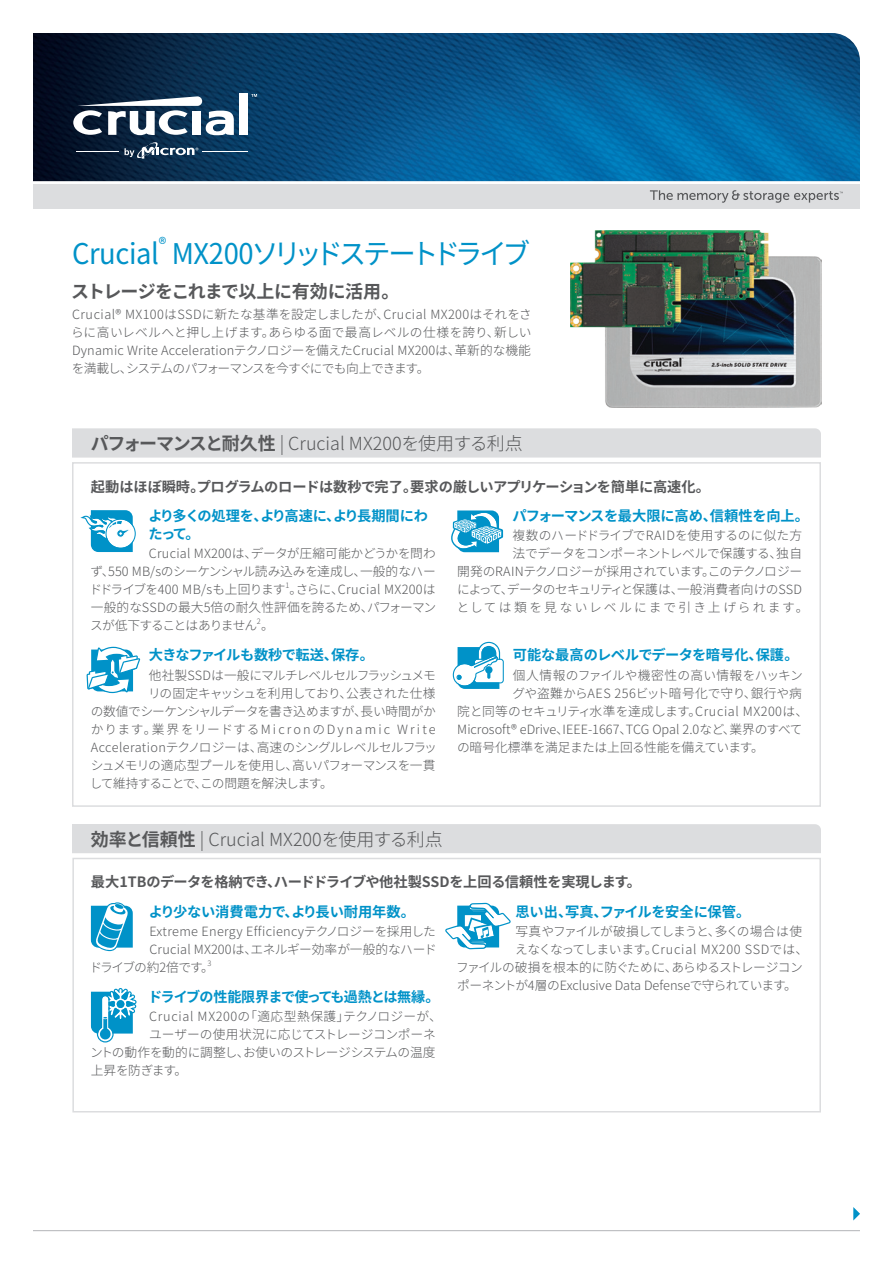
<style>
.page{position:relative;width:893px;height:1263px;background:#fff}
.page>*{position:absolute;margin:0;border:0;box-sizing:border-box;transform-origin:0 0}
.t1{font:28.5px "Source Han Sans JP";letter-spacing:-.075em;color:#0092c8;scale:.96 1}
.t2{font:300 18px "Source Han Sans JP";color:#57585a}
.t3{font:700 18px "Source Han Sans JP";letter-spacing:-.04em;color:#57585a}
.t4{font:16.65px "Source Han Sans JP";color:#0092c8;scale:.96 1}
.t5{font:700 14.25px "Source Han Sans JP";letter-spacing:-.03em;color:#57585a}
.t6{font:700 14.25px "Source Han Sans JP";letter-spacing:-.03em;color:#0092c8}
.t7{font:700 14.25px/18px "Source Han Sans JP";letter-spacing:-.095em;color:#0092c8}
.t8{font:700 14.25px "Source Han Sans JP";letter-spacing:-.06em;color:#0092c8}
.t9{font:700 14.25px "Source Han Sans JP";letter-spacing:-.005em;color:#0092c8}
.t10{font:700 14.25px "Source Han Sans JP";letter-spacing:-.05em;color:#0092c8}
.t11{font:300 12.75px/18px "Source Han Sans JP";letter-spacing:-.01em;color:#57585a;text-align:justify}
.t12{font:300 12.75px "Source Han Sans JP";letter-spacing:-.045em;color:#57585a}
.t13{font:300 12.75px "Source Han Sans JP";letter-spacing:.025em;color:#57585a}
.t14{font:300 12.75px "Source Han Sans JP";letter-spacing:.02em;color:#57585a}
.t15{font:300 12.75px "Source Han Sans JP";letter-spacing:-.035em;color:#57585a}
.t16{font:300 12.75px "Source Han Sans JP";letter-spacing:-.03em;color:#57585a}
.t17{font:300 12.75px "Source Han Sans JP";letter-spacing:-.04em;color:#57585a}
.t18{font:300 12.75px "Source Han Sans JP";letter-spacing:.155em;color:#57585a}
.t19{font:300 12.75px "Source Han Sans JP";letter-spacing:-.08em;color:#57585a}
.t20{font:300 12.75px "Source Han Sans JP";letter-spacing:-.05em;color:#57585a}
.t21{font:300 12.75px "Source Han Sans JP";letter-spacing:.04em;color:#57585a}
.t22{font:300 12.75px "Source Han Sans JP";letter-spacing:.17em;color:#57585a}
.t23{font:300 12.75px "Source Han Sans JP";letter-spacing:-.07em;color:#57585a}
.t24{font:300 7.5px "Source Han Sans JP";color:#57585a}
.s1{font-weight:700}
</style>
<div class="page">
<img style="left:33px;top:33px;width:827px;height:148px">
<hr style="left:76px;top:151px;width:42px;height:1px;background:#fff">
<hr style="left:202px;top:151px;width:45px;height:1px;background:#fff">
<svg style="left:125px;top:142px;width:73px;height:17px"></svg>
<div style="left:239px;top:94px;width:9px;height:41px;background:#fff"></div>
<svg style="left:73px;top:96px;width:161px;height:40px"></svg>
<svg style="left:251px;top:94px;width:6px;height:3px"></svg>
<div style="left:33px;top:184px;width:827px;height:24px;background:#dcdddf"></div>
<svg style="left:650px;top:190px;width:193px;height:13px"></svg>
<hr style="left:33px;top:1230px;width:827px;height:1px;background:#bcbdc0">
<svg style="left:853px;top:1207px;width:7px;height:13px"></svg>
<img style="left:570px;top:231px;width:251px;height:177px">
<div style="left:72px;top:462px;width:749px;height:345px;border:2px solid #dcdddf"></div>
<div style="left:72px;top:858px;width:749px;height:254px;border:2px solid #dcdddf"></div>
<div style="left:72px;top:428px;width:749px;height:30px;background:#dcdddf"></div>
<div style="left:72px;top:824px;width:749px;height:29px;background:#dcdddf"></div>
<svg style="left:87px;top:646px;width:53px;height:48px"></svg>
<svg style="left:451px;top:510px;width:52px;height:42px"></svg>
<svg style="left:91px;top:988px;width:46px;height:54px"></svg>
<svg style="left:452px;top:642px;width:52px;height:47px"></svg>
<svg style="left:80px;top:510px;width:56px;height:42px"></svg>
<svg style="left:91px;top:902px;width:42px;height:49px"></svg>
<svg style="left:445px;top:903px;width:66px;height:46px"></svg>
<h3 class="t4" style="left:159px;top:235px;width:9px">®</h3>
<h2 class="t3" style="left:71px;top:282px;width:330px">ストレージをこれまで以上に有効に活用。</h2>
<p class="t11" style="left:71px;top:305px;width:462px">Crucial® MX100はSSDに新たな基準を設定しましたが、Crucial MX200はそれをさらに高いレベルへと押し上げます。あらゆる面で最高レベルの仕様を誇り、新しいDynamic Write Accelerationテクノロジーを備えたCrucial MX200は、革新的な機能を満載し、システムのパフォーマンスを今すぐにでも向上できます。</p>
<h1 class="t1" style="left:72px;top:238px;width:479px">Crucial MX200ソリッドステートドライブ</h1>
<h2 class="t2" style="left:91px;top:433px;width:433px"><span class="s1">パフォーマンスと耐久性</span> | Crucial MX200を使用する利点</h2>
<p class="t5" style="left:91px;top:479px;width:621px">起動はほぼ瞬時。プログラムのロードは数秒で完了。要求の厳しいアプリケーションを簡単に高速化。</p>
<p class="t7" style="left:148px;top:507px;width:281px">より多くの処理を、より高速に、より長期間にわたって。</p>
<p class="t11" style="left:89px;top:545px;width:348px;text-indent:59px">Crucial MX200は、データが圧縮可能かどうかを問わず、550 MB/sのシーケンシャル読み込みを達成し、一般的なハードドライブを400 MB/sも上回ります。さらに、Crucial MX200は</p>
<p class="t24" style="left:285px;top:581px;width:5px">1</p>
<p class="t11" style="left:90px;top:599px;width:348px">一般的なSSDの最大5倍の耐久性評価を誇るため、パフォーマンスが低下することはありません。</p>
<p class="t24" style="left:257px;top:617px;width:5px">2</p>
<p class="t10" style="left:149px;top:647px;width:226px">大きなファイルも数秒で転送、保存。</p>
<p class="t12" style="left:149px;top:668px;width:288px">他社製SSDは一般にマルチレベルセルフラッシュメモ</p>
<p class="t15" style="left:148px;top:686px;width:289px">リの固定キャッシュを利用しており、公表された仕様</p>
<p class="t12" style="left:91px;top:704px;width:347px">の数値でシーケンシャルデータを書き込めますが、長い時間がか</p>
<p class="t18" style="left:91px;top:722px;width:346px">かります。業界をリードするMicronのDynamic Write</p>
<p class="t11" style="left:91px;top:738px;width:348px">Accelerationテクノロジーは、高速のシングルレベルセルフラッ</p>
<p class="t20" style="left:91px;top:758px;width:346px">シュメモリの適応型プールを使用し、高いパフォーマンスを一貫</p>
<p class="t19" style="left:90px;top:776px;width:244px">して維持することで、この問題を解決します。</p>
<p class="t6" style="left:512px;top:508px;width:298px">パフォーマンスを最大限に高め、信頼性を向上。</p>
<p class="t11" style="left:513px;top:527px;width:291px">複数のハードドライブでRAIDを使用するのに似た方</p>
<p class="t16" style="left:513px;top:546px;width:291px">法でデータをコンポーネントレベルで保護する、独自</p>
<p class="t15" style="left:457px;top:564px;width:346px">開発のRAINテクノロジーが採用されています。このテクノロジー</p>
<p class="t17" style="left:457px;top:582px;width:346px">によって、データのセキュリティと保護は、一般消費者向けのSSD</p>
<p class="t22" style="left:457px;top:600px;width:353px">としては類を見ないレベルにまで引き上げられます。</p>
<p class="t6" style="left:513px;top:647px;width:287px">可能な最高のレベルでデータを暗号化、保護。</p>
<p class="t14" style="left:513px;top:668px;width:291px">個人情報のファイルや機密性の高い情報をハッキン</p>
<p class="t11" style="left:513px;top:684px;width:291px">グや盗難からAES 256ビット暗号化で守り、銀行や病</p>
<p class="t14" style="left:457px;top:704px;width:352px">院と同等のセキュリティ水準を達成します。Crucial MX200は、</p>
<p class="t11" style="left:457px;top:720px;width:347px">Microsoft® eDrive、IEEE-1667、TCG Opal 2.0など、業界のすべて</p>
<p class="t11" style="left:457px;top:738px;width:308px">の暗号化標準を満足または上回る性能を備えています。</p>
<h2 class="t2" style="left:91px;top:829px;width:354px"><span class="s1">効率と信頼性</span> | Crucial MX200を使用する利点</h2>
<p class="t5" style="left:91px;top:874px;width:552px">最大1TBのデータを格納でき、ハードドライブや他社製SSDを上回る信頼性を実現します。</p>
<p class="t9" style="left:149px;top:903px;width:268px">より少ない消費電力で、より長い耐用年数。</p>
<p class="t13" style="left:149px;top:924px;width:288px">Extreme Energy Efficiencyテクノロジーを採用した</p>
<p class="t11" style="left:149px;top:940px;width:289px">Crucial MX200は、エネルギー効率が一般的なハード</p>
<p class="t19" style="left:89px;top:960px;width:126px">ドライブの約2倍です。</p>
<p class="t24" style="left:207px;top:959px;width:5px">3</p>
<p class="t8" style="left:148px;top:988px;width:293px">ドライブの性能限界まで使っても過熱とは無縁。</p>
<p class="t21" style="left:149px;top:1009px;width:294px">Crucial MX200の「適応型熱保護」テクノロジーが、</p>
<p class="t11" style="left:149px;top:1026px;width:288px">ユーザーの使用状況に応じてストレージコンポーネ</p>
<p class="t16" style="left:90px;top:1045px;width:347px">ントの動作を動的に調整し、お使いのストレージシステムの温度</p>
<p class="t17" style="left:91px;top:1063px;width:98px">上昇を防ぎます。</p>
<p class="t6" style="left:515px;top:903px;width:236px">思い出、写真、ファイルを安全に保管。</p>
<p class="t23" style="left:515px;top:924px;width:288px">写真やファイルが破損してしまうと、多くの場合は使</p>
<p class="t13" style="left:515px;top:942px;width:295px">えなくなってしまいます。Crucial MX200 SSDでは、</p>
<p class="t12" style="left:456px;top:960px;width:348px">ファイルの破損を根本的に防ぐために、あらゆるストレージコン</p>
<p class="t11" style="left:457px;top:976px;width:341px">ポーネントが4層のExclusive Data Defenseで守られています。</p>
</div>
